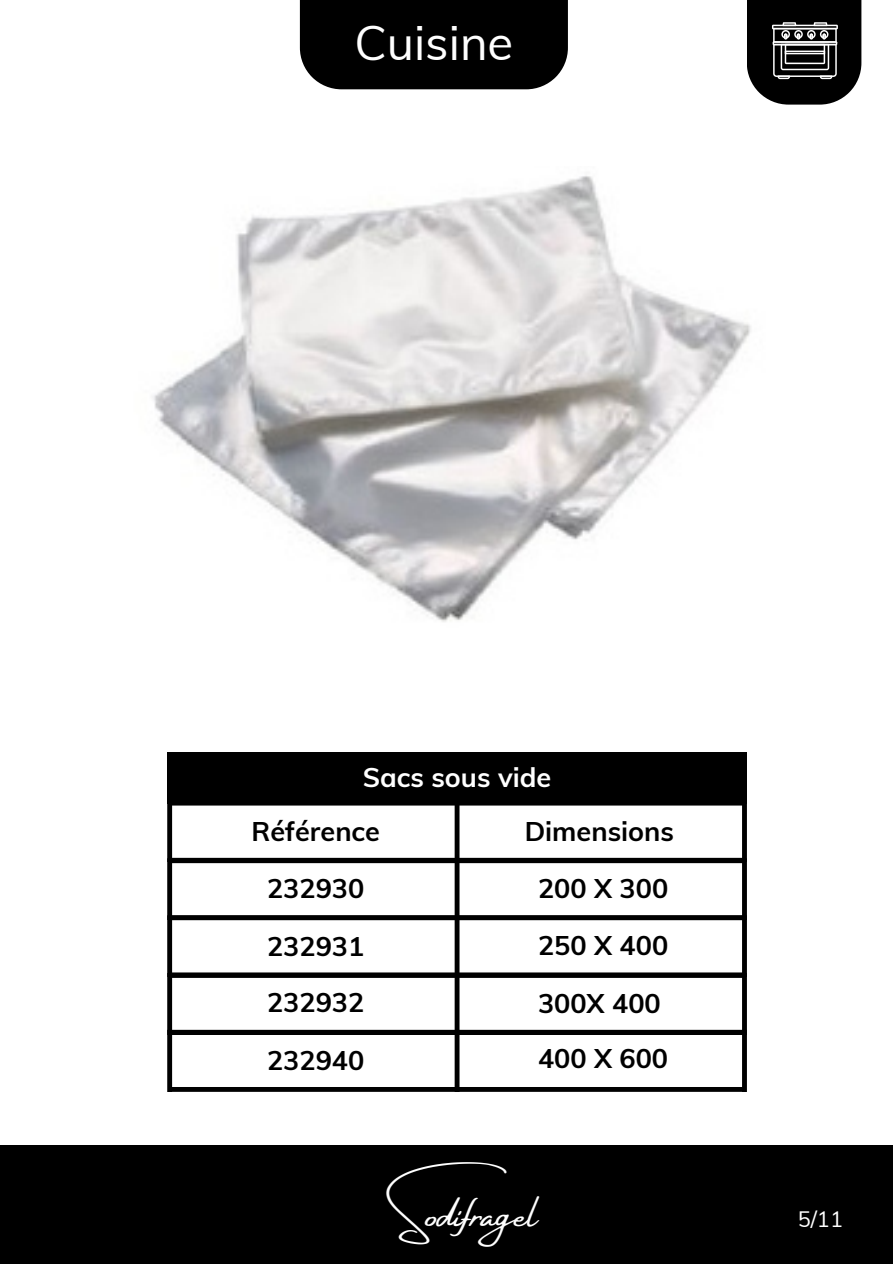
<style>
.page{position:relative;width:893px;height:1264px;background:#fff}
.page>*{position:absolute;margin:0;border:0;box-sizing:border-box;transform-origin:0 0}
.t1{font:47.25px "Muli";color:#fff}
.t2{font:43.65px "Amsterdam Four";color:#fff}
.t3{font:700 27px "Muli";color:#000}
.t4{font:700 27px "Muli";color:#fff}
.t5{font:21.75px "Muli";color:#fff}
</style>
<div class="page">
<div style="left:300px;top:0;width:268px;height:89px;background:#000"></div>
<div style="left:746px;top:0;width:115px;height:105px;background:#000"></div>
<img style="left:152px;top:175px;width:599px;height:447px">
<div style="left:0;top:1144px;width:892px;height:119px;background:#000"></div>
<div style="left:167px;top:752px;width:579px;height:52px;background:#000"></div>
<svg style="left:167px;top:804px;width:579px;height:287px"></svg>
<svg style="left:772px;top:22px;width:65px;height:57px"></svg>
<p class="t1" style="left:354px;top:12px;width:160px">Cuisine</p>
<p class="t4" style="left:363px;top:760px;width:190px">Sacs sous vide</p>
<p class="t3" style="left:251px;top:813px;width:130px">Référence</p>
<p class="t3" style="left:524px;top:813px;width:151px">Dimensions</p>
<p class="t3" style="left:267px;top:870px;width:99px">232930</p>
<p class="t3" style="left:267px;top:928px;width:99px">232931</p>
<p class="t3" style="left:267px;top:985px;width:99px">232932</p>
<p class="t3" style="left:267px;top:1042px;width:99px">232940</p>
<p class="t3" style="left:538px;top:870px;width:132px">200 X 300</p>
<p class="t3" style="left:538px;top:928px;width:132px">250 X 400</p>
<p class="t3" style="left:538px;top:985px;width:124px">300X 400</p>
<p class="t3" style="left:538px;top:1040px;width:132px">400 X 600</p>
<p class="t2" style="left:394px;top:1189px;width:144px">Sodifragel</p>
<p class="t5" style="left:797px;top:1204px;width:47px">5/11</p>
</div>
